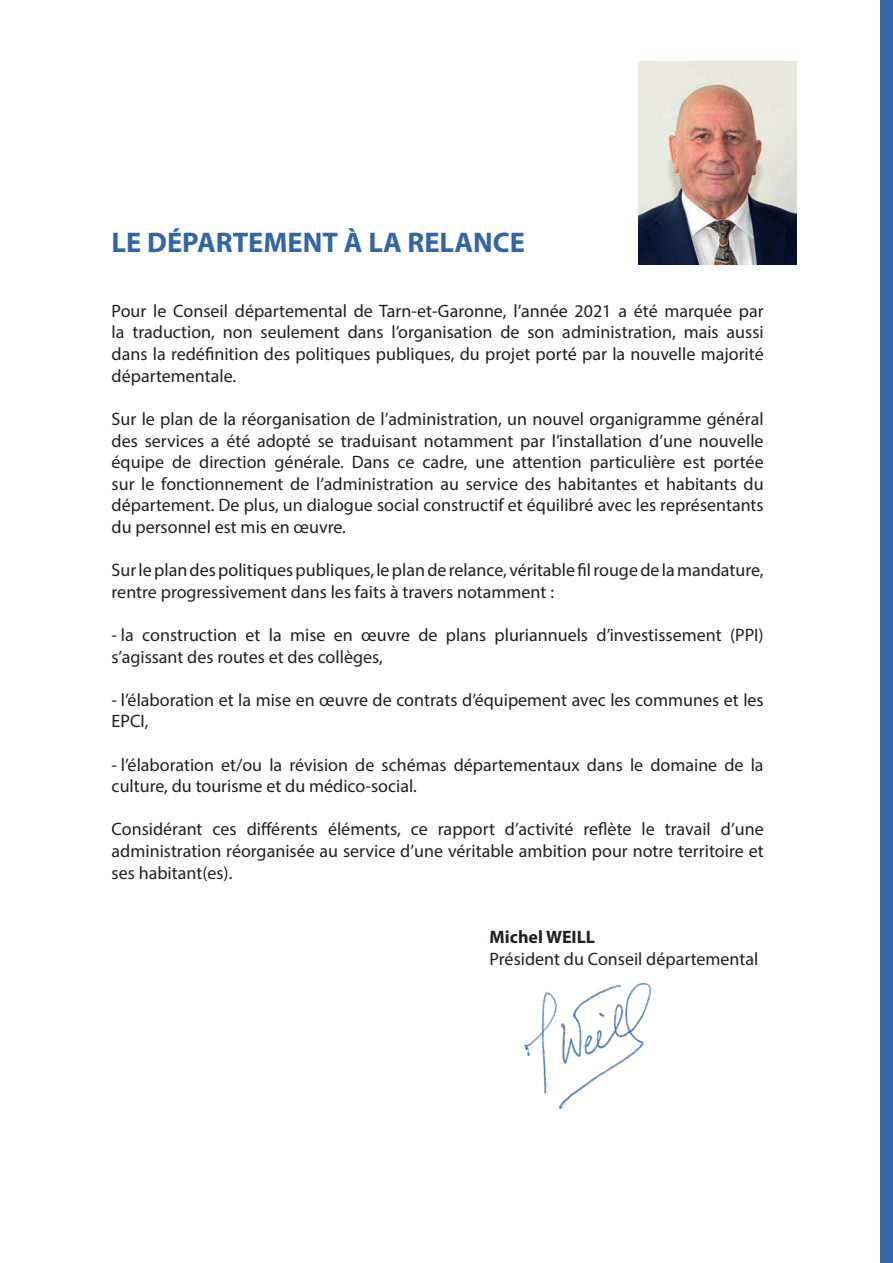
<style>
.page{position:relative;width:893px;height:1263px;background:#fff}
.page>*{position:absolute;margin:0;border:0;box-sizing:border-box;transform-origin:0 0}
.t1{font:700 28.5px "Myriad Pro";color:#3465a4}
.t2{font:18px/21.6px "Myriad Pro";color:#231f20}
.t3{font:700 18px "Myriad Pro";color:#231f20}
</style>
<div class="page">
<div style="left:880px;top:0;width:13px;height:1263px;background:#3465a4"></div>
<img style="left:639px;top:61px;width:158px;height:203px">
<img style="left:524px;top:982px;width:127px;height:127px">
<h1 class="t1" style="left:112px;top:224px;width:415px">LE DÉPARTEMENT À LA RELANCE</h1>
<p class="t2" style="left:112px;top:300px;width:654px;text-align:justify">Pour le Conseil départemental de Tarn-et-Garonne, l’année 2021 a été marquée par la traduction, non seulement dans l’organisation de son administration, mais aussi dans la redéfinition des politiques publiques, du projet porté par la nouvelle majorité départementale.</p>
<p class="t2" style="left:112px;top:408px;width:654px;text-align:justify">Sur le plan de la réorganisation de l’administration, un nouvel organigramme général des services a été adopté se traduisant notamment par l’installation d’une nouvelle équipe de direction générale. Dans ce cadre, une attention particulière est portée sur le fonctionnement de l’administration au service des habitantes et habitants du département. De plus, un dialogue social constructif et équilibré avec les représentants du personnel est mis en œuvre.</p>
<p class="t2" style="left:112px;top:559px;width:653px">Sur le plan des politiques publiques, le plan de relance, véritable fil rouge de la mandature, rentre progressivement dans les faits à travers notamment :</p>
<p class="t2" style="left:112px;top:624px;width:654px">- la construction et la mise en œuvre de plans pluriannuels d’investissement (PPI) s’agissant des routes et des collèges,</p>
<p class="t2" style="left:112px;top:689px;width:654px">- l’élaboration et la mise en œuvre de contrats d’équipement avec les communes et les<br>EPCI,</p>
<p class="t2" style="left:112px;top:753px;width:653px">- l’élaboration et/ou la révision de schémas départementaux dans le domaine de la culture, du tourisme et du médico-social.</p>
<p class="t2" style="left:112px;top:818px;width:654px;text-align:justify">Considérant ces différents éléments, ce rapport d’activité reflète le travail d’une administration réorganisée au service d’une véritable ambition pour notre territoire et ses habitant(es).</p>
<p class="t3" style="left:490px;top:925px;width:107px">Michel WEILL</p>
<p class="t2" style="left:490px;top:948px;width:270px">Président du Conseil départemental</p>
</div>
